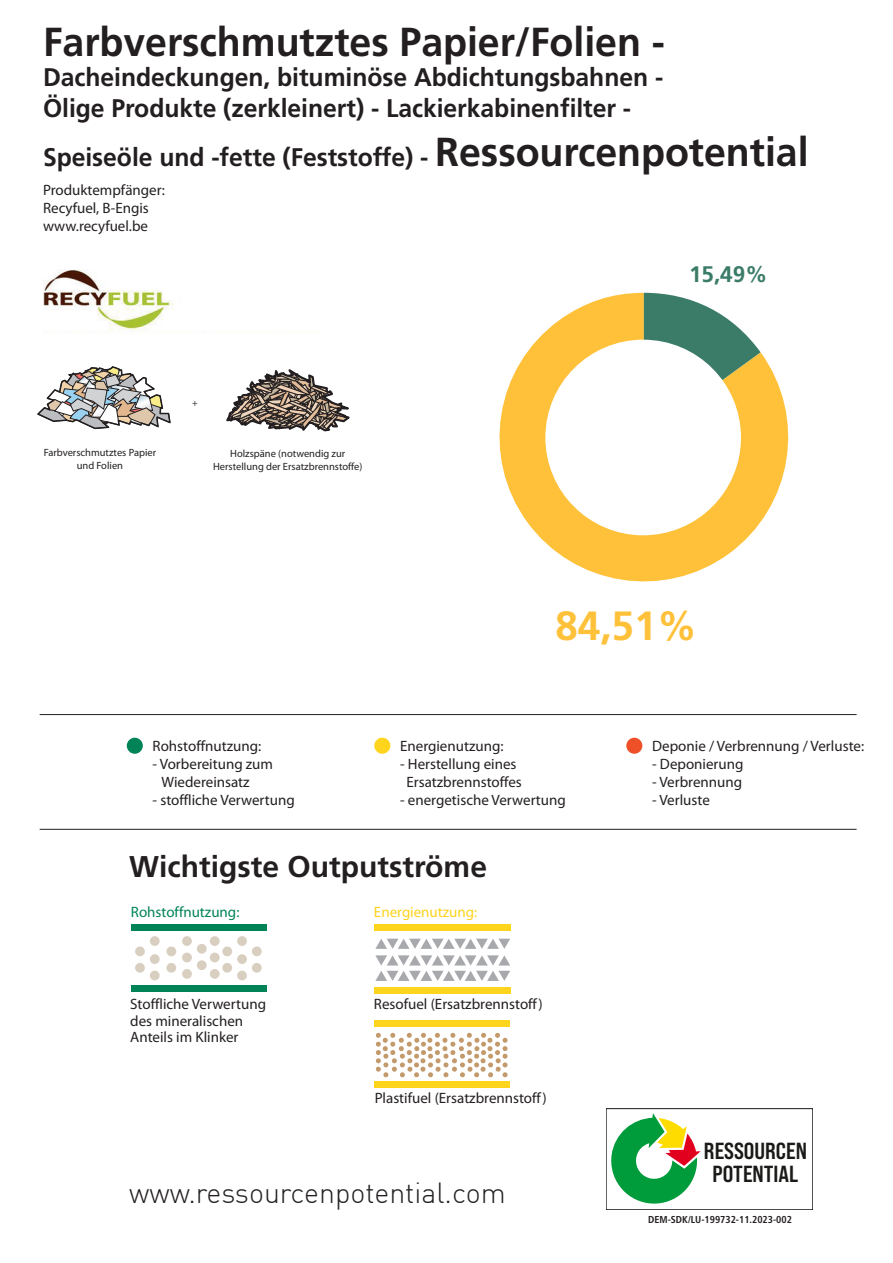
<style>
.page{position:relative;width:893px;height:1263px;background:#fff}
.page>*{position:absolute;margin:0;border:0;box-sizing:border-box;transform-origin:0 0}
.t1{font:700 40.8px "Frutiger LT Std";color:#fec139}
.t2{font:700 40.5px "Frutiger LT Std";color:#231f20}
.t3{font:700 30px "Frutiger LT Std";color:#231f20}
.t4{font:300 28.5px "DIN";color:#231f20}
.t5{font:700 25.5px/30.6px "Frutiger LT Std";color:#231f20}
.t6{font:23.25px/23.2px "Bebas Neue Pro Sm E Bd";color:#1a1a18;text-align:center}
.t7{font:700 22.5px "Frutiger LT Std";color:#3b7c69}
.t8{font:15px/18px "Myriad Pro";color:#231f20}
.t9{font:15px "Myriad Pro";color:#008356}
.t10{font:15px "Myriad Pro";color:#fed41d}
.t11{font:10.5px/12.6px "Myriad Pro";color:#231f20;text-align:center}
.t12{font:700 condensed 10.05px "Frutiger LT Std";color:#231f20}
.t13{font:9.45px "Myriad Pro";color:#231f20}
.s1{font-size:40.5px}
</style>
<div class="page">
<div style="left:182px;top:969px;width:10px;height:10px;background:#d9cfc1;border-radius:50%"></div>
<div style="left:210px;top:969px;width:10px;height:10px;background:#d9cfc1;border-radius:50%"></div>
<div style="left:197px;top:960px;width:10px;height:10px;background:#d9cfc1;border-radius:50%"></div>
<div style="left:182px;top:952px;width:10px;height:10px;background:#d9cfc1;border-radius:50%"></div>
<div style="left:210px;top:952px;width:10px;height:10px;background:#d9cfc1;border-radius:50%"></div>
<div style="left:197px;top:944px;width:10px;height:10px;background:#d9cfc1;border-radius:50%"></div>
<div style="left:182px;top:936px;width:10px;height:10px;background:#d9cfc1;border-radius:50%"></div>
<div style="left:210px;top:936px;width:10px;height:10px;background:#d9cfc1;border-radius:50%"></div>
<div style="left:150px;top:936px;width:10px;height:10px;background:#d9cfc1;border-radius:50%"></div>
<div style="left:150px;top:971px;width:10px;height:9px;background:#d9cfc1;border-radius:50%"></div>
<div style="left:135px;top:963px;width:10px;height:10px;background:#d9cfc1;border-radius:50%"></div>
<div style="left:166px;top:963px;width:10px;height:10px;background:#d9cfc1;border-radius:50%"></div>
<div style="left:150px;top:954px;width:10px;height:10px;background:#d9cfc1;border-radius:50%"></div>
<div style="left:135px;top:946px;width:10px;height:10px;background:#d9cfc1;border-radius:50%"></div>
<div style="left:166px;top:946px;width:10px;height:10px;background:#d9cfc1;border-radius:50%"></div>
<div style="left:237px;top:936px;width:10px;height:10px;background:#d9cfc1;border-radius:50%"></div>
<div style="left:237px;top:971px;width:10px;height:9px;background:#d9cfc1;border-radius:50%"></div>
<div style="left:222px;top:963px;width:10px;height:10px;background:#d9cfc1;border-radius:50%"></div>
<div style="left:252px;top:963px;width:10px;height:10px;background:#d9cfc1;border-radius:50%"></div>
<div style="left:237px;top:954px;width:10px;height:10px;background:#d9cfc1;border-radius:50%"></div>
<div style="left:222px;top:946px;width:10px;height:10px;background:#d9cfc1;border-radius:50%"></div>
<div style="left:252px;top:946px;width:10px;height:10px;background:#d9cfc1;border-radius:50%"></div>
<div style="left:375px;top:1020px;width:135px;height:7px;background:#fed41d"></div>
<div style="left:375px;top:1081px;width:135px;height:7px;background:#fed41d"></div>
<div style="left:131px;top:924px;width:135px;height:7px;background:#008356"></div>
<div style="left:131px;top:985px;width:135px;height:7px;background:#008356"></div>
<svg style="left:376px;top:1033px;width:132px;height:44px"></svg>
<div style="left:374px;top:924px;width:137px;height:7px;background:#fed41d"></div>
<div style="left:374px;top:987px;width:137px;height:7px;background:#fed41d"></div>
<div style="left:626px;top:738px;width:16px;height:16px;background:#f05028;border-radius:50%"></div>
<div style="left:127px;top:738px;width:16px;height:16px;background:#008356;border-radius:50%"></div>
<svg style="left:374px;top:737px;width:16px;height:17px"></svg>
<hr style="left:40px;top:714px;width:817px;height:1px;background:#231f20">
<hr style="left:40px;top:829px;width:817px;height:1px;background:#231f20">
<svg style="left:375px;top:939px;width:135px;height:10px"></svg>
<svg style="left:375px;top:955px;width:135px;height:10px"></svg>
<svg style="left:375px;top:971px;width:135px;height:10px"></svg>
<svg style="left:611px;top:1113px;width:90px;height:91px"></svg>
<img style="left:43px;top:269px;width:130px;height:62px">
<svg style="left:37px;top:366px;width:134px;height:64px"></svg>
<svg style="left:226px;top:369px;width:124px;height:63px"></svg>
<svg style="left:499px;top:293px;width:290px;height:289px;fill:#fec139"></svg>
<svg style="left:644px;top:293px;width:117px;height:144px"></svg>
<div style="left:545px;top:340px;width:196px;height:195px;background:#fff;border-radius:50%"></div>
<h2 class="t2" style="left:43px;top:18px;width:623px">Farbverschmutztes Papier/Folien -</h2>
<h3 class="t5" style="left:43px;top:62px;width:622px">Dacheindeckungen, bituminöse Abdichtungsbahnen -<br>Ölige Produkte (zerkleinert) - Lackierkabinenfilter -</h3>
<h3 class="t5" style="left:43px;top:142px;width:767px">Speiseöle und -fette (Feststoffe) - <span class="s1">Ressourcenpotential</span></h3>
<p class="t8" style="left:43px;top:181px;width:123px">Produktempfänger:<br>Recyfuel, B-Engis www.recyfuel.be</p>
<p class="t13" style="left:192px;top:396px;width:7px">+</p>
<p class="t11" style="left:44px;top:446px;width:114px">Farbverschmutztes Papier und Folien</p>
<p class="t11" style="left:213px;top:447px;width:151px">Holzspäne (notwendig zur<br>Herstellung der Ersatzbrennstoffe)</p>
<h3 class="t7" style="left:689px;top:261px;width:80px">15,49%</h3>
<p class="t8" style="left:153px;top:736px;width:110px">Rohstoffnutzung:</p>
<p class="t8" style="left:162px;top:754px;width:113px;text-indent:-9px">- Vorbereitung zum<br>Wiedereinsatz</p>
<p class="t8" style="left:153px;top:790px;width:144px">- stoffliche Verwertung</p>
<h1 class="t1" style="left:555px;top:602px;width:143px">84,51%</h1>
<p class="t8" style="left:400px;top:736px;width:105px">Energienutzung:</p>
<p class="t8" style="left:400px;top:754px;width:123px;text-align:center">- Herstellung eines<br>Ersatzbrennstoffes</p>
<p class="t8" style="left:400px;top:790px;width:167px">- energetische Verwertung</p>
<p class="t8" style="left:652px;top:736px;width:213px">Deponie / Verbrennung / Verluste:</p>
<p class="t8" style="left:652px;top:754px;width:93px">- Deponierung</p>
<p class="t8" style="left:652px;top:772px;width:92px">- Verbrennung</p>
<p class="t8" style="left:652px;top:790px;width:59px">- Verluste</p>
<h3 class="t3" style="left:129px;top:849px;width:359px">Wichtigste Outputströme</h3>
<p class="t9" style="left:131px;top:903px;width:110px">Rohstoffnutzung:</p>
<p class="t10" style="left:374px;top:903px;width:105px">Energienutzung:</p>
<p class="t8" style="left:130px;top:996px;width:137px;line-height:16.5px">Stoffliche Verwertung des mineralischen<br>Anteils im Klinker</p>
<p class="t8" style="left:374px;top:994px;width:170px">Resofuel (Ersatzbrennstoff)</p>
<p class="t8" style="left:375px;top:1089px;width:174px">Plastifuel (Ersatzbrennstoff)</p>
<h3 class="t4" style="left:129px;top:1175px;width:378px">www.ressourcenpotential.com</h3>
<h3 class="t6" style="left:704px;top:1139px;width:105px">RESSOURCEN<br>POTENTIAL</h3>
<p class="t12" style="left:648px;top:1213px;width:145px">DEM-SDK/LU-199732-11.2023-002</p>
</div>
